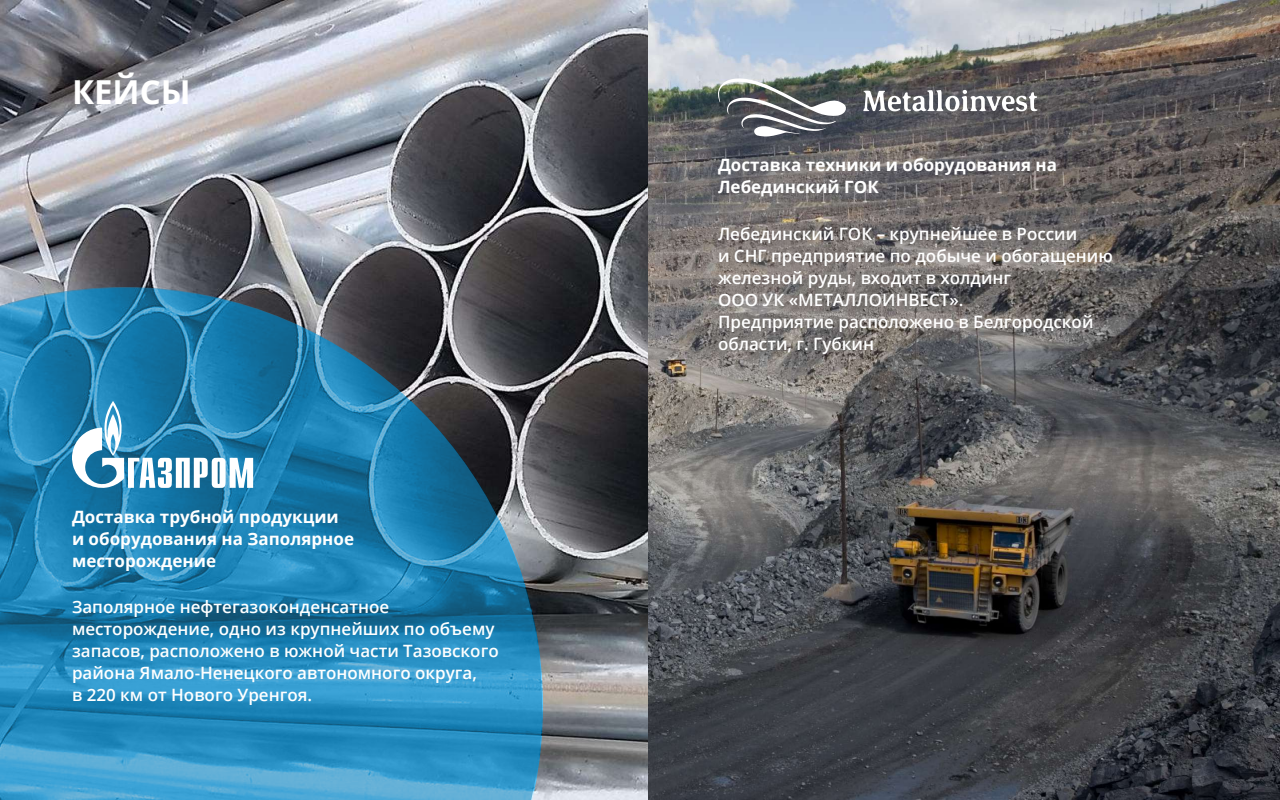
<style>
.page{position:relative;width:1280px;height:800px;background:#fff}
.page>*{position:absolute;margin:0;border:0;box-sizing:border-box;transform-origin:0 0}
.t1{font:700 33px "Open Sans";color:#fff}
.t2{font:600 17px/22px "Open Sans";color:#fff}
.t3{font:700 17px/22px "Open Sans";color:#fff}
.s1{font-weight:700}
</style>
<div class="page">
<img style="left:0;top:0;width:1280px;height:800px">
<svg style="left:0;top:287px;width:542px;height:513px;background:#2c7fa9"></svg>
<svg style="left:717px;top:78px;width:130px;height:59px;background:#6f7475"></svg>
<svg style="left:863px;top:90px;width:175px;height:22px"></svg>
<svg style="left:72px;top:401px;width:181px;height:89px"></svg>
<h1 class="t1" style="left:72px;top:68px;width:120px">КЕЙСЫ</h1>
<p class="t3" style="left:72px;top:505px;width:284px">Доставка трубной продукции и оборудования на Заполярное месторождение</p>
<p class="t2" style="left:72px;top:595px;width:428px">Заполярное нефтегазоконденсатное месторождение, одно из крупнейших по объему запасов, расположено в южной части Тазовского района Ямало-Ненецкого автономного округа,<br>в 220 км от Нового Уренгоя.</p>
<p class="t3" style="left:718px;top:153px;width:341px">Доставка техники и оборудования на<br>Лебединский ГОК</p>
<p class="t2" style="left:718px;top:222px;width:396px">Лебединский ГОК <span class="s1">–</span> крупнейшее в России<br>и СНГ предприятие по добыче и обогащению железной руды, входит в холдинг<br>ООО УК «МЕТАЛЛОИНВЕСТ».<br>Предприятие расположено в Белгородской области, г. Губкин</p>
</div>
